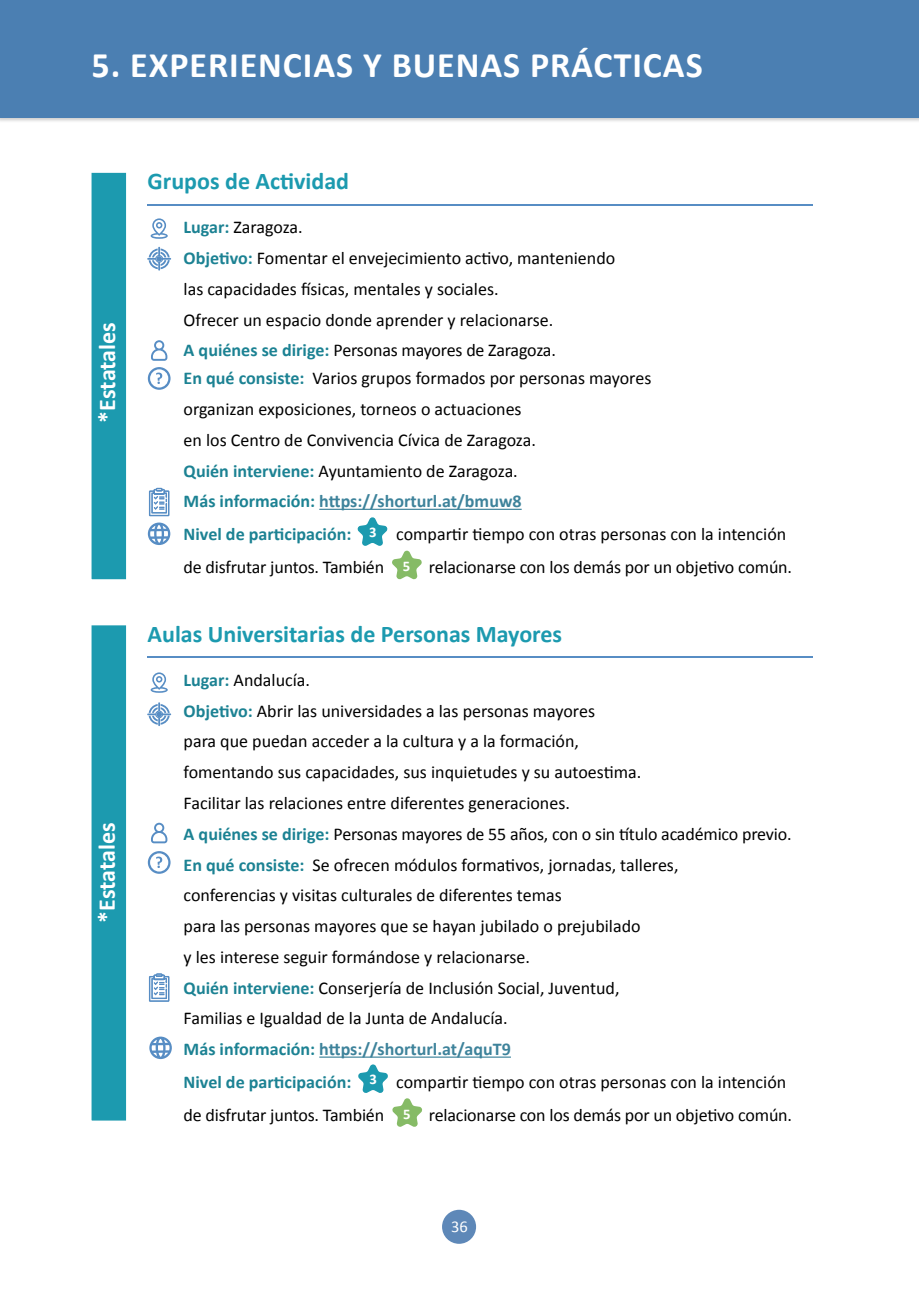
<style>
.page{position:relative;width:919px;height:1289px;background:#fff}
.page>*{position:absolute;margin:0;border:0;box-sizing:border-box;transform-origin:0 0}
.t1{font:700 36px "Calibri";letter-spacing:.025em;color:#fff}
.t2{font:700 24px "Calibri";color:#1c9aaf}
.t3{font:700 24px "Calibri";letter-spacing:-.005em;color:#fff}
.t4{font:18px/30.8px "Calibri";color:#000}
.t5{font:700 18px "Calibri";color:#1c8293}
.t6{font:16.5px "Calibri";color:#fff}
.t7{font:700 14.7px "Calibri";color:#fff}
.s1{font-weight:700;color:#1c8293}
.s2{font-weight:700;color:#3e839b}
.s3{font-weight:700;font-size:14.7px;color:#fff}
</style>
<div class="page">
<hr style="left:147px;top:656px;width:666px;height:2px;background:#578dc4">
<div style="left:91px;top:625px;width:35px;height:495px;background:#1c9aaf"></div>
<hr style="left:319px;top:1056px;width:192px;height:1px;background:#3e839b">
<svg style="left:151px;top:672px;width:17px;height:20px"></svg>
<svg style="left:151px;top:822px;width:16px;height:21px"></svg>
<svg style="left:148px;top:851px;width:22px;height:22px"></svg>
<svg style="left:147px;top:702px;width:24px;height:24px"></svg>
<svg style="left:149px;top:973px;width:20px;height:28px"></svg>
<svg style="left:149px;top:1036px;width:23px;height:23px"></svg>
<svg style="left:358px;top:1064px;width:64px;height:63px"></svg>
<div style="left:442px;top:1209px;width:34px;height:34px;background:#5e88b8;border-radius:50%"></div>
<div style="left:0;top:0;width:918px;height:118px;background:#4b7fb2"></div>
<hr style="left:147px;top:204px;width:666px;height:1px;background:#578dc4">
<div style="left:91px;top:173px;width:35px;height:406px;background:#1c9aaf"></div>
<hr style="left:319px;top:508px;width:202px;height:2px;background:#3e839b">
<svg style="left:151px;top:218px;width:17px;height:21px"></svg>
<svg style="left:151px;top:340px;width:16px;height:21px"></svg>
<svg style="left:148px;top:367px;width:22px;height:23px"></svg>
<svg style="left:147px;top:247px;width:24px;height:23px"></svg>
<svg style="left:149px;top:488px;width:20px;height:28px"></svg>
<svg style="left:148px;top:522px;width:22px;height:23px"></svg>
<svg style="left:357px;top:517px;width:65px;height:63px"></svg>
<h1 class="t1" style="left:91px;top:40px;width:612px">5. EXPERIENCIAS Y BUENAS PRÁCTICAS</h1>
<h2 class="t3" style="left:90px;top:422px;width:102px;rotate:-90deg">*Estatales</h2>
<h2 class="t3" style="left:90px;top:923px;width:102px;rotate:-90deg">*Estatales</h2>
<h2 class="t2" style="left:148px;top:164px;width:203px">Grupos de Actividad</h2>
<p class="t4" style="left:184px;top:211px;width:433px"><span class="s1">Lugar:</span> Zaragoza.<br><span class="s1">Objetivo:</span> Fomentar el envejecimiento activo, manteniendo las capacidades físicas, mentales y sociales.<br>Ofrecer un espacio donde aprender y relacionarse.<br><span class="s1">A quiénes se dirige:</span> Personas mayores de Zaragoza.</p>
<p class="t4" style="left:184px;top:362px;width:469px"><span class="s1">En qué consiste:</span> Varios grupos formados por personas mayores organizan exposiciones, torneos o actuaciones<br>en los Centro de Convivencia Cívica de Zaragoza.<br><span class="s1">Quién interviene:</span> Ayuntamiento de Zaragoza.<br><span class="s1">Más información:</span> <span class="s2">https://shorturl.at/bmuw8</span></p>
<p class="t5" style="left:184px;top:521px;width:169px">Nivel de participación:</p>
<p class="t7" style="left:369px;top:521px;width:9px">3</p>
<p class="t4" style="left:184px;top:517px;width:610px;line-height:33px;text-indent:212px">compartir tiempo con otras personas con la intención de disfrutar juntos. También <span class="s3">5</span> relacionarse con los demás por un objetivo común.</p>
<h2 class="t2" style="left:148px;top:616px;width:416px">Aulas Universitarias de Personas Mayores</h2>
<p class="t4" style="left:184px;top:663px;width:609px"><span class="s1">Lugar:</span> Andalucía.<br><span class="s1">Objetivo:</span> Abrir las universidades a las personas mayores<br>para que puedan acceder a la cultura y a la formación,<br>fomentando sus capacidades, sus inquietudes y su autoestima.<br>Facilitar las relaciones entre diferentes generaciones.<br><span class="s1">A quiénes se dirige:</span> Personas mayores de 55 años, con o sin título académico previo.<br><span class="s1">En qué consiste:</span> Se ofrecen módulos formativos, jornadas, talleres,<br>conferencias y visitas culturales de diferentes temas<br>para las personas mayores que se hayan jubilado o prejubilado<br>y les interese seguir formándose y relacionarse.<br><span class="s1">Quién interviene:</span> Conserjería de Inclusión Social, Juventud,<br>Familias e Igualdad de la Junta de Andalucía.<br><span class="s1">Más información:</span> <span class="s2">https://shorturl.at/aquT9</span></p>
<p class="t5" style="left:184px;top:1069px;width:169px">Nivel de participación:</p>
<p class="t4" style="left:396px;top:1065px;width:391px">compartir tiempo con otras personas con la intención</p>
<p class="t4" style="left:184px;top:1098px;width:202px">de disfrutar juntos. También</p>
<p class="t4" style="left:429px;top:1098px;width:364px">relacionarse con los demás por un objetivo común.</p>
<p class="t7" style="left:369px;top:1068px;width:9px">3</p>
<p class="t7" style="left:403px;top:1103px;width:9px">5</p>
<p class="t6" style="left:451px;top:1216px;width:18px">36</p>
</div>
